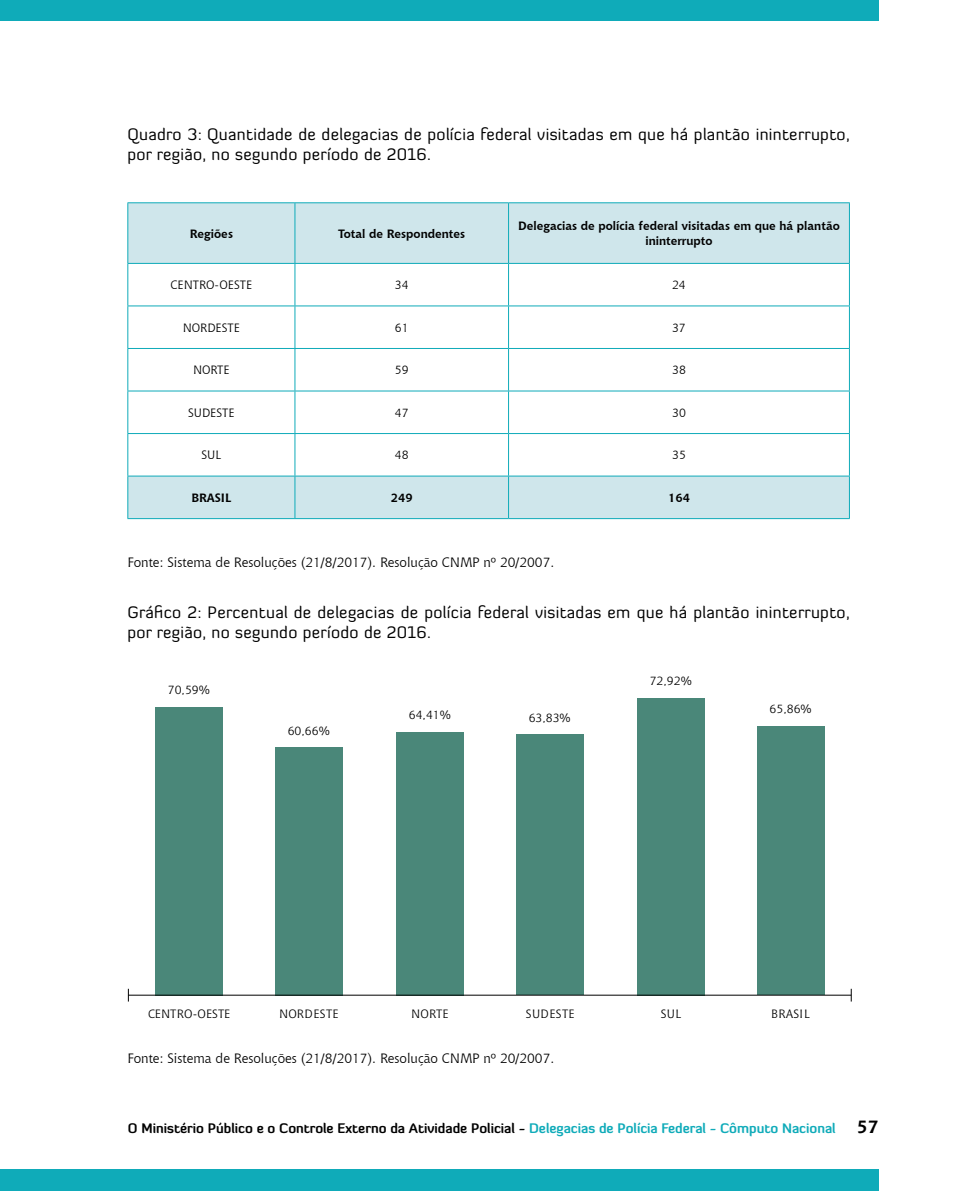
<style>
.page{position:relative;width:978px;height:1191px;background:#fff}
.page>*{position:absolute;margin:0;border:0;box-sizing:border-box;transform-origin:0 0}
.t1{font:16.5px/19.8px "Diavlo";letter-spacing:.02em;color:#000}
.t2{font:13.5px "Chianti BT";color:#000}
.t3{font:700 13.5px "Diavlo";color:#000}
.t4{font:12px "Chianti BT";color:#000}
.t5{font:700 12px/14.4px "Chianti BT";color:#000;text-align:center}
.t6{font:12px "Chianti BT";letter-spacing:.02em;color:#000}
.t7{font:12px "Chianti BT";letter-spacing:.035em;color:#000}
.s1{color:#0fabb9}
.s2{font-family:"Chianti BT";font-size:18px}
</style>
<div class="page">
<div style="left:0;top:1169px;width:879px;height:22px;background:#0fabb9"></div>
<div style="left:0;top:0;width:879px;height:21px;background:#0fabb9"></div>
<svg style="left:128px;top:203px;width:721px;height:315px"></svg>
<hr style="left:127px;top:202px;width:168px;height:1px;background:#0fabb9">
<hr style="left:127px;top:203px;width:1px;height:60px;background:#0fabb9">
<hr style="left:295px;top:202px;width:214px;height:1px;background:#0fabb9">
<hr style="left:295px;top:203px;width:1px;height:60px;background:#0fabb9">
<hr style="left:509px;top:202px;width:341px;height:1px;background:#0fabb9">
<hr style="left:508px;top:203px;width:1px;height:60px;background:#0fabb9">
<hr style="left:849px;top:203px;width:1px;height:60px;background:#0fabb9">
<hr style="left:127px;top:263px;width:168px;height:1px;background:#0fabb9">
<hr style="left:127px;top:264px;width:1px;height:41px;background:#0fabb9">
<hr style="left:295px;top:263px;width:214px;height:1px;background:#0fabb9">
<hr style="left:295px;top:264px;width:1px;height:41px;background:#0fabb9">
<hr style="left:509px;top:263px;width:341px;height:1px;background:#0fabb9">
<hr style="left:508px;top:264px;width:1px;height:41px;background:#0fabb9">
<hr style="left:849px;top:264px;width:1px;height:41px;background:#0fabb9">
<hr style="left:127px;top:305px;width:168px;height:1px;background:#0fabb9">
<hr style="left:127px;top:306px;width:1px;height:42px;background:#0fabb9">
<hr style="left:295px;top:305px;width:214px;height:1px;background:#0fabb9">
<hr style="left:295px;top:306px;width:1px;height:42px;background:#0fabb9">
<hr style="left:509px;top:305px;width:341px;height:1px;background:#0fabb9">
<hr style="left:508px;top:306px;width:1px;height:42px;background:#0fabb9">
<hr style="left:849px;top:306px;width:1px;height:42px;background:#0fabb9">
<hr style="left:127px;top:348px;width:168px;height:1px;background:#0fabb9">
<hr style="left:127px;top:349px;width:1px;height:41px;background:#0fabb9">
<hr style="left:295px;top:348px;width:214px;height:1px;background:#0fabb9">
<hr style="left:295px;top:349px;width:1px;height:41px;background:#0fabb9">
<hr style="left:509px;top:348px;width:341px;height:1px;background:#0fabb9">
<hr style="left:508px;top:349px;width:1px;height:41px;background:#0fabb9">
<hr style="left:849px;top:349px;width:1px;height:41px;background:#0fabb9">
<hr style="left:127px;top:390px;width:168px;height:1px;background:#0fabb9">
<hr style="left:127px;top:391px;width:1px;height:42px;background:#0fabb9">
<hr style="left:295px;top:390px;width:214px;height:1px;background:#0fabb9">
<hr style="left:295px;top:391px;width:1px;height:42px;background:#0fabb9">
<hr style="left:509px;top:390px;width:341px;height:1px;background:#0fabb9">
<hr style="left:508px;top:391px;width:1px;height:42px;background:#0fabb9">
<hr style="left:849px;top:391px;width:1px;height:42px;background:#0fabb9">
<hr style="left:127px;top:433px;width:168px;height:1px;background:#0fabb9">
<hr style="left:127px;top:434px;width:1px;height:42px;background:#0fabb9">
<hr style="left:295px;top:433px;width:214px;height:1px;background:#0fabb9">
<hr style="left:295px;top:434px;width:1px;height:42px;background:#0fabb9">
<hr style="left:509px;top:433px;width:341px;height:1px;background:#0fabb9">
<hr style="left:508px;top:434px;width:1px;height:42px;background:#0fabb9">
<hr style="left:849px;top:434px;width:1px;height:42px;background:#0fabb9">
<hr style="left:127px;top:476px;width:168px;height:1px;background:#0fabb9">
<hr style="left:127px;top:476px;width:1px;height:42px;background:#0fabb9">
<hr style="left:295px;top:476px;width:214px;height:1px;background:#0fabb9">
<hr style="left:295px;top:476px;width:1px;height:42px;background:#0fabb9">
<hr style="left:509px;top:476px;width:341px;height:1px;background:#0fabb9">
<hr style="left:508px;top:476px;width:1px;height:42px;background:#0fabb9">
<hr style="left:849px;top:476px;width:1px;height:42px;background:#0fabb9">
<hr style="left:127px;top:518px;width:168px;height:1px;background:#0fabb9">
<hr style="left:295px;top:518px;width:214px;height:1px;background:#0fabb9">
<hr style="left:509px;top:518px;width:341px;height:1px;background:#0fabb9">
<div style="left:757px;top:727px;width:67px;height:268px;background:#4a8779"></div>
<div style="left:637px;top:698px;width:67px;height:297px;background:#4a8779"></div>
<div style="left:516px;top:734px;width:67px;height:261px;background:#4a8779"></div>
<div style="left:396px;top:732px;width:67px;height:263px;background:#4a8779"></div>
<div style="left:275px;top:747px;width:67px;height:248px;background:#4a8779"></div>
<div style="left:155px;top:707px;width:67px;height:288px;background:#4a8779"></div>
<svg style="left:128px;top:988px;width:1px;height:13px"></svg>
<svg style="left:851px;top:988px;width:1px;height:13px"></svg>
<hr style="left:128px;top:995px;width:723px;height:1px;background:#000">
<p class="t1" style="left:127px;top:124px;width:724px">Quadro 3: Quantidade de delegacias de polícia federal visitadas em que há plantão ininterrupto, por região, no segundo período de 2016.</p>
<p class="t5" style="left:190px;top:226px;width:45px">Regiões</p>
<p class="t5" style="left:338px;top:226px;width:129px">Total de Respondentes</p>
<p class="t5" style="left:518px;top:218px;width:323px">Delegacias de polícia federal visitadas em que há plantão ininterrupto</p>
<p class="t4" style="left:170px;top:277px;width:83px">CENTRO-OESTE</p>
<p class="t4" style="left:395px;top:277px;width:15px">34</p>
<p class="t4" style="left:672px;top:277px;width:15px">24</p>
<p class="t4" style="left:183px;top:319px;width:59px">NORDESTE</p>
<p class="t4" style="left:395px;top:319px;width:15px">61</p>
<p class="t4" style="left:672px;top:319px;width:15px">37</p>
<p class="t4" style="left:193px;top:362px;width:38px">NORTE</p>
<p class="t4" style="left:395px;top:362px;width:15px">59</p>
<p class="t4" style="left:672px;top:362px;width:15px">38</p>
<p class="t4" style="left:188px;top:404px;width:48px">SUDESTE</p>
<p class="t4" style="left:395px;top:404px;width:15px">47</p>
<p class="t4" style="left:672px;top:404px;width:15px">30</p>
<p class="t4" style="left:202px;top:447px;width:21px">SUL</p>
<p class="t4" style="left:395px;top:447px;width:15px">48</p>
<p class="t4" style="left:672px;top:447px;width:15px">35</p>
<p class="t5" style="left:191px;top:490px;width:41px">BRASIL</p>
<p class="t5" style="left:391px;top:490px;width:23px">249</p>
<p class="t5" style="left:668px;top:490px;width:23px">164</p>
<p class="t2" style="left:127px;top:553px;width:428px">Fonte: Sistema de Resoluções (21/8/2017). Resolução CNMP nº 20/2007.</p>
<p class="t1" style="left:127px;top:602px;width:724px">Gráfico 2: Percentual de delegacias de polícia federal visitadas em que há plantão ininterrupto, por região, no segundo período de 2016.</p>
<p class="t4" style="left:168px;top:685px;width:44px">70,59%</p>
<p class="t4" style="left:288px;top:725px;width:44px">60,66%</p>
<p class="t4" style="left:409px;top:710px;width:44px">64,41%</p>
<p class="t4" style="left:529px;top:713px;width:44px">63,83%</p>
<p class="t4" style="left:650px;top:676px;width:44px">72,92%</p>
<p class="t4" style="left:770px;top:704px;width:44px">65,86%</p>
<p class="t4" style="left:148px;top:1009px;width:84px">CENTRO-OESTE</p>
<p class="t6" style="left:279px;top:1009px;width:61px">NORDESTE</p>
<p class="t4" style="left:411px;top:1009px;width:39px">NORTE</p>
<p class="t7" style="left:526px;top:1009px;width:50px">SUDESTE</p>
<p class="t4" style="left:661px;top:1009px;width:22px">SUL</p>
<p class="t4" style="left:771px;top:1009px;width:40px">BRASIL</p>
<p class="t2" style="left:127px;top:1049px;width:428px">Fonte: Sistema de Resoluções (21/8/2017). Resolução CNMP nº 20/2007.</p>
<p class="t3" style="left:128px;top:1119px;width:752px">O Ministério Público e o Controle Externo da Atividade Policial - <span class="s1">Delegacias de Polícia Federal - Cômputo Nacional</span> <span class="s2">57</span></p>
</div>
